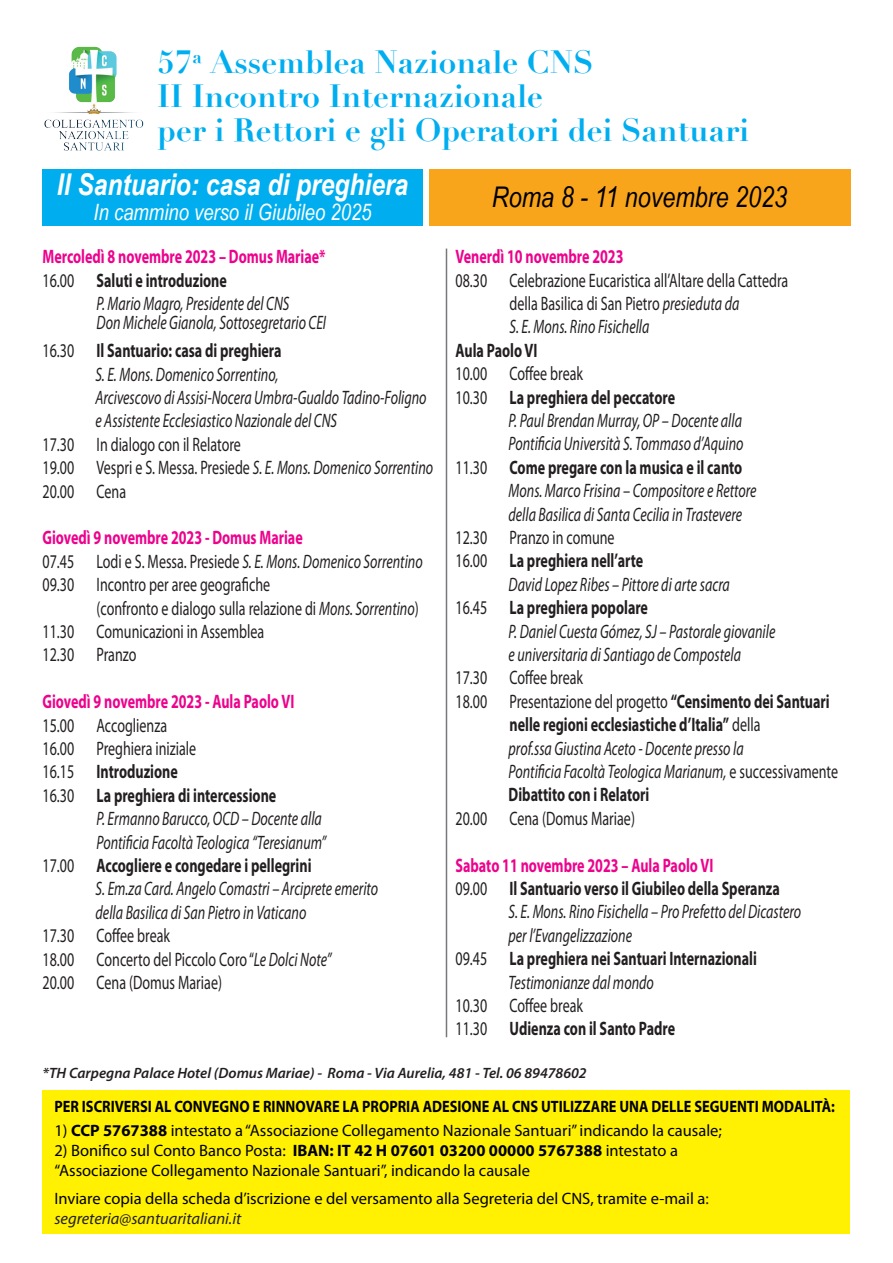
<style>
.page{position:relative;width:893px;height:1263px;background:#fff}
.page>*{position:absolute;margin:0;border:0;box-sizing:border-box;transform-origin:0 0}
.t1{font:700 31.5px/33.8px "Didot";color:#00aeef}
.t2{font:italic 700 30px "Arial Narrow";color:#fff}
.t3{font:italic 28.5px "Arial Narrow";color:#000001}
.t4{font:italic 22.5px "Arial Narrow";color:#fff}
.t5{font:italic 19.5px/23.4px "Myriad Pro";color:#231f20;scale:.72 1}
.t6{font:19.5px/23.4px "Myriad Pro";color:#231f20;scale:.72 1}
.t7{font:700 19.5px/23.4px "Myriad Pro";color:#231f20;scale:.72 1}
.t8{font:700 19.5px "Myriad Pro";color:#ed028c;scale:.72 1}
.t9{font:16.5px/19.8px "Myriad Pro";color:#000001}
.t10{font:700 16.5px "Myriad Pro";color:#000001;scale:.87 1}
.t11{font:italic 600 15px "Myriad Pro";color:#231f20}
.s1{font-weight:400}
.s2{font-style:normal}
.s3{font-weight:700;font-style:normal}
.s4{font-style:italic}
.s5{font-weight:700;color:#ed028c}
.s6{font-weight:700}
.s7{color:#231f20}
.s8{font-style:italic;color:#231f20}
</style>
<div class="page">
<div style="left:43px;top:169px;width:380px;height:57px;background:#00aeef"></div>
<div style="left:429px;top:169px;width:421px;height:57px;background:#f9a51b"></div>
<img style="left:44px;top:46px;width:100px;height:105px">
<hr style="left:446px;top:249px;width:1px;height:788px;background:#76787b">
<div style="left:43px;top:1090px;width:807px;height:143px;background:#fff101"></div>
<h1 class="t1" style="left:157px;top:45px;width:593px">57<sup>a</sup> Assemblea Nazionale CNS<br>II Incontro Internazionale<br>per i Rettori e gli Operatori dei Santuari</h1>
<h2 class="t2" style="left:57px;top:161px;width:353px">Il Santuario: casa di preghiera</h2>
<p class="t4" style="left:94px;top:196px;width:279px">In cammino verso il Giubileo 2025</p>
<h3 class="t3" style="left:492px;top:178px;width:297px">Roma 8 - 11 novembre 2023</h3>
<p class="t8" style="left:43px;top:246px;width:395px">Mercoledì 8 novembre 2023 – Domus Mariae*</p>
<p class="t7" style="left:43px;top:269px;width:258px"><span class="s1">16.00</span> Saluti e introduzione</p>
<p class="t5" style="left:97px;top:292px;width:269px">P. Mario Magro, Presidente del CNS</p>
<p class="t5" style="left:43px;top:310px;width:396px;line-height:27.6px;text-indent:54px">Don Michele Gianola, Sottosegretario CEI<br><span class="s2">16.30</span> <span class="s3">Il Santuario: casa di preghiera</span></p>
<p class="t5" style="left:95px;top:363px;width:461px">S. E. Mons. Domenico Sorrentino,<br>Arcivescovo di Assisi-Nocera Umbra-Gualdo Tadino-Foligno e Assistente Ecclesiastico Nazionale del CNS</p>
<p class="t6" style="left:43px;top:432px;width:544px">17.30 In dialogo con il Relatore<br>19.00 Vespri e S. Messa. Presiede <span class="s4">S. E. Mons. Domenico Sorrentino<br></span>20.00 Cena</p>
<p class="t6" style="left:43px;top:526px;width:529px"><span class="s5">Giovedì 9 novembre 2023 - Domus Mariae<br></span>07.45 Lodi e S. Messa. Presiede <span class="s4">S. E. Mons. Domenico Sorrentino<br></span>09.30 Incontro per aree geografiche</p>
<p class="t6" style="left:43px;top:596px;width:524px;text-indent:54px">(confronto e dialogo sulla relazione di <span class="s4">Mons. Sorrentino</span>)<br>11.30 Comunicazioni in Assemblea<br>12.30 Pranzo</p>
<p class="t8" style="left:43px;top:691px;width:351px">Giovedì 9 novembre 2023 - Aula Paolo VI</p>
<p class="t6" style="left:43px;top:713px;width:175px">15.00 Accoglienza</p>
<p class="t6" style="left:43px;top:736px;width:215px">16.00 Preghiera iniziale</p>
<p class="t7" style="left:43px;top:760px;width:189px"><span class="s1">16.15</span> Introduzione</p>
<p class="t7" style="left:43px;top:784px;width:326px"><span class="s1">16.30</span> La preghiera di intercessione</p>
<p class="t5" style="left:97px;top:807px;width:315px">P. Ermanno Barucco, OCD – Docente alla</p>
<p class="t5" style="left:97px;top:831px;width:321px">Pontificia Facoltà Teologica “Teresianum”</p>
<p class="t7" style="left:43px;top:854px;width:375px"><span class="s1">17.00</span> Accogliere e congedare i pellegrini</p>
<p class="t5" style="left:96px;top:878px;width:394px">S. Em.za Card. Angelo Comastri – Arciprete emerito</p>
<p class="t5" style="left:96px;top:901px;width:294px">della Basilica di San Pietro in Vaticano</p>
<p class="t6" style="left:43px;top:924px;width:403px">17.30 Coffee break<br>18.00 Concerto del Piccolo Coro “<span class="s4">Le Dolci Note”<br></span>20.00 Cena (Domus Mariae)</p>
<p class="t8" style="left:455px;top:246px;width:235px">Venerdì 10 novembre 2023</p>
<p class="t6" style="left:509px;top:268px;width:389px;text-indent:-54px">08.30 Celebrazione Eucaristica all’Altare della Cattedra della Basilica di San Pietro <span class="s4">presieduta da<br>S. E. Mons. Rino Fisichella</span></p>
<p class="t7" style="left:455px;top:339px;width:115px">Aula Paolo VI</p>
<p class="t6" style="left:455px;top:362px;width:179px">10.00 Coffee break</p>
<p class="t7" style="left:455px;top:386px;width:307px"><span class="s1">10.30</span> La preghiera del peccatore</p>
<p class="t5" style="left:509px;top:409px;width:326px">P. Paul Brendan Murray, OP – Docente alla</p>
<p class="t5" style="left:509px;top:433px;width:328px">Pontificia Università S. Tommaso d’Aquino</p>
<p class="t7" style="left:455px;top:456px;width:400px"><span class="s1">11.30</span> Come pregare con la musica e il canto</p>
<p class="t5" style="left:509px;top:479px;width:346px">Mons. Marco Frisina – Compositore e Rettore</p>
<p class="t5" style="left:509px;top:503px;width:326px">della Basilica di Santa Cecilia in Trastevere</p>
<p class="t6" style="left:455px;top:525px;width:223px">12.30 Pranzo in comune</p>
<p class="t7" style="left:455px;top:549px;width:262px"><span class="s1">16.00</span> La preghiera nell’arte</p>
<p class="t5" style="left:509px;top:573px;width:309px">David Lopez Ribes – Pittore di arte sacra</p>
<p class="t7" style="left:455px;top:596px;width:269px"><span class="s1">16.45</span> La preghiera popolare</p>
<p class="t5" style="left:509px;top:620px;width:372px">P. Daniel Cuesta Gómez, SJ – Pastorale giovanile</p>
<p class="t5" style="left:509px;top:643px;width:324px">e universitaria di Santiago de Compostela</p>
<p class="t6" style="left:455px;top:666px;width:179px">17.30 Coffee break</p>
<p class="t6" style="left:455px;top:689px;width:521px">18.00 Presentazione del progetto <span class="s6">“Censimento dei Santuari</span></p>
<p class="t7" style="left:509px;top:713px;width:350px">nelle regioni ecclesiastiche d’Italia” <span class="s1">della</span></p>
<p class="t5" style="left:509px;top:737px;width:328px">prof.ssa Giustina Aceto - Docente presso la</p>
<p class="t5" style="left:509px;top:760px;width:459px">Pontificia Facoltà Teologica Marianum, <span class="s2">e successivamente</span></p>
<p class="t7" style="left:509px;top:783px;width:197px">Dibattito con i Relatori</p>
<p class="t6" style="left:455px;top:806px;width:251px">20.00 Cena (Domus Mariae)</p>
<p class="t8" style="left:455px;top:854px;width:360px">Sabato 11 novembre 2023 – Aula Paolo VI</p>
<p class="t7" style="left:455px;top:877px;width:452px"><span class="s1">09.00</span> Il Santuario verso il Giubileo della Speranza</p>
<p class="t5" style="left:509px;top:901px;width:408px">S. E. Mons. Rino Fisichella – Pro Prefetto del Dicastero</p>
<p class="t5" style="left:509px;top:924px;width:173px">per l’Evangelizzazione</p>
<p class="t7" style="left:455px;top:947px;width:420px"><span class="s1">09.45</span> La preghiera nei Santuari Internazionali</p>
<p class="t5" style="left:509px;top:971px;width:203px">Testimonianze dal mondo</p>
<p class="t7" style="left:455px;top:994px;width:307px"><span class="s1">10.30 Coffee break<br>11.30</span> Udienza con il Santo Padre</p>
<p class="t11" style="left:43px;top:1063px;width:546px">*TH Carpegna Palace Hotel (Domus Mariae) - Roma - Via Aurelia, 481 - Tel. 06 89478602</p>
<p class="t10" style="left:54px;top:1097px;width:898px">PER ISCRIVERSI AL CONVEGNO E RINNOVARE LA PROPRIA ADESIONE AL CNS UTILIZZARE UNA DELLE SEGUENTI MODALITÀ:</p>
<p class="t9" style="left:54px;top:1120px;width:669px">1) <span class="s6">CCP 5767388</span> intestato a “Associazione Collegamento Nazionale Santuari” indicando la causale;</p>
<p class="t9" style="left:54px;top:1140px;width:625px">2) Bonifico sul Conto Banco Posta: <span class="s6">IBAN: IT 42 H 07601 03200 00000 5767388</span> intestato a “Associazione Collegamento Nazionale Santuari”, indicando la causale</p>
<p class="t9" style="left:54px;top:1188px;width:656px">Inviare copia della scheda d’iscrizione e del versamento alla Segreteria del CNS, tramite e-mail a<span class="s7">: </span><span class="s8">segreteria@santuaritaliani.it</span></p>
</div>
